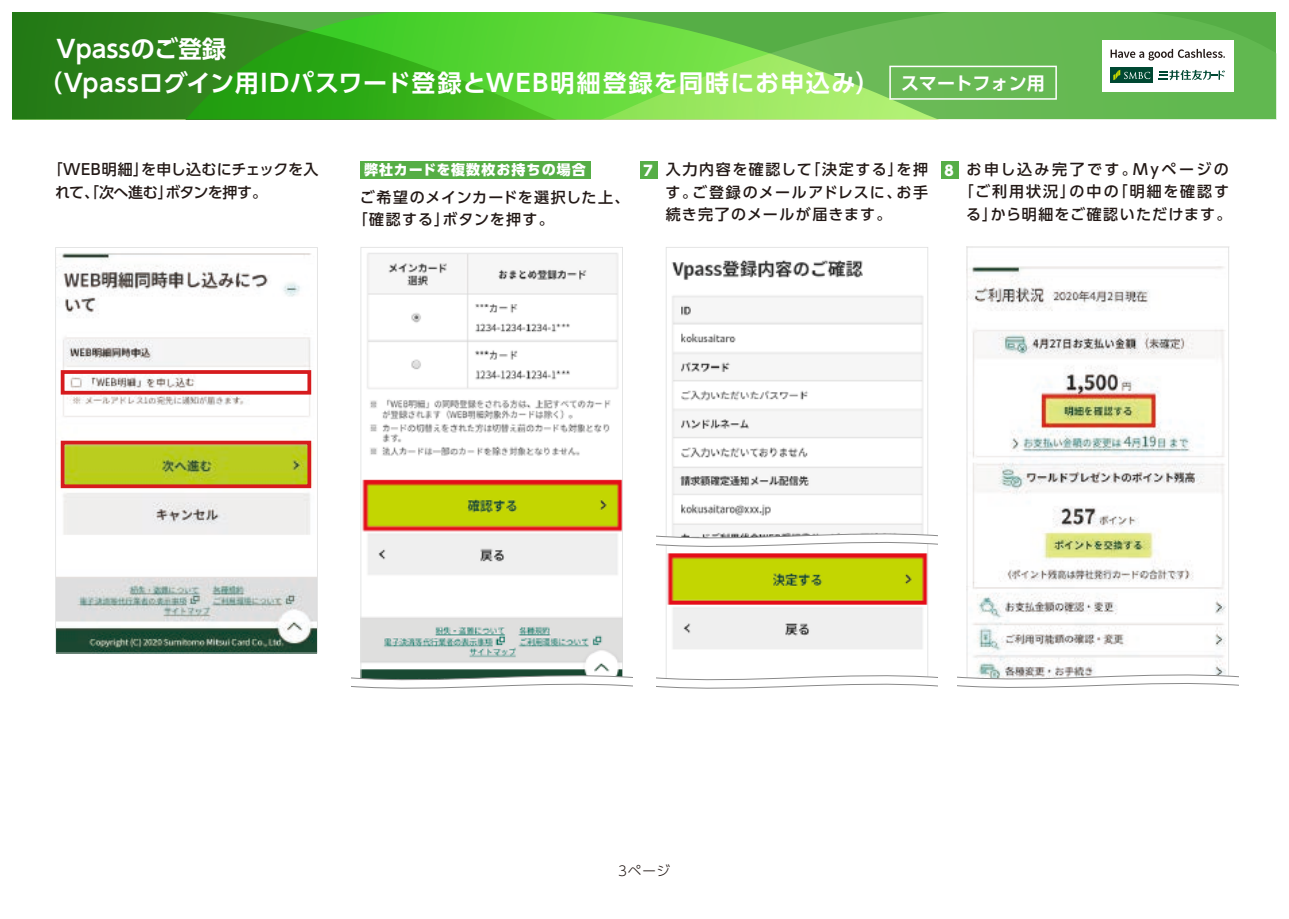
<style>
.page{position:relative;width:1289px;height:919px;background:#fff}
.page>*{position:absolute;margin:0;border:0;box-sizing:border-box;transform-origin:0 0}
.t1{font:700 24px "UD Shin Go Pro De";letter-spacing:.045em;color:#fff}
.t2{font:700 24px "UD Shin Go Pro De";color:#fff}
.t3{font:500 15px/22.5px "UD Shin Go Pro";letter-spacing:.08em;color:#231916;text-align:justify}
.t4{font:500 15px/22.5px "UD Shin Go Pro";letter-spacing:.135em;color:#231916;text-align:right}
.t5{font:500 15px/22.5px "UD Shin Go Pro";letter-spacing:-.025em;color:#231916}
.t6{font:800 13.95px "UD Shin Go Pro";letter-spacing:.075em;color:#fff}
.t7{font:300 13.5px "UD Shin Go Pro";color:#231916}
.s1{font-size:18px}
.s2{font-weight:800;font-size:13.95px;color:#fff}
</style>
<div class="page">
<svg style="left:806px;top:13px;width:470px;height:106px;background:#6cbd55"></svg>
<svg style="left:13px;top:13px;width:793px;height:106px;background:#4ab32c"></svg>
<div style="left:1102px;top:40px;width:131px;height:51px;background:#fff"></div>
<svg style="left:1110px;top:49px;width:114px;height:11px"></svg>
<div style="left:1110px;top:68px;width:42px;height:15px;background:#004832"></div>
<svg style="left:1113px;top:70px;width:37px;height:10px"></svg>
<svg style="left:1158px;top:70px;width:66px;height:10px"></svg>
<div style="left:640px;top:162px;width:17px;height:17px;background:#56ae46"></div>
<svg style="left:666px;top:247px;width:262px;height:423px"></svg>
<svg style="left:656px;top:670px;width:282px;height:19px"></svg>
<svg style="left:656px;top:529px;width:282px;height:22px"></svg>
<svg style="left:55px;top:247px;width:263px;height:406px"></svg>
<div style="left:360px;top:161px;width:231px;height:17px;background:#56ae46"></div>
<svg style="left:360px;top:247px;width:263px;height:423px"></svg>
<svg style="left:351px;top:670px;width:282px;height:19px"></svg>
<div style="left:941px;top:162px;width:17px;height:17px;background:#56ae46"></div>
<svg style="left:966px;top:247px;width:262px;height:423px"></svg>
<svg style="left:957px;top:670px;width:281px;height:18px"></svg>
<svg style="left:889px;top:66px;width:167px;height:34px;background:#76bf64"></svg>
<div style="left:61px;top:370px;width:250px;height:24px;border:4px solid #d61b1e"></div>
<div style="left:61px;top:440px;width:250px;height:48px;border:4px solid #d61b1e"></div>
<h1 class="t2" style="left:57px;top:30px;width:171px">Vpassのご登録</h1>
<h1 class="t1" style="left:39px;top:63px;width:1007px">（Vpassログイン用IDパスワード登録とWEB明細登録を同時にお申込み） <span class="s1">スマートフォン用</span></h1>
<p class="t5" style="left:55px;top:158px;width:265px;text-indent:-8px">「WEB明細」を申し込むにチェックを入れて、「次へ進む」ボタンを押す。</p>
<p class="t6" style="left:364px;top:159px;width:223px">弊社カードを複数枚お持ちの場合</p>
<p class="t4" style="left:944px;top:157px;width:288px"><span class="s2">8</span> お申し込み完了です。Myページの「ご利用状況」の中の「明細を確認する」から明細をご確認いただけます。</p>
<p class="t3" style="left:665px;top:158px;width:264px;text-indent:-22px"><span class="s2">7</span> 入力内容を確認して「決定する」を押す。ご登録のメールアドレスに、お手続き完了のメールが届きます。</p>
<p class="t3" style="left:353px;top:185px;width:278px;text-indent:7px">ご希望のメインカードを選択した上、「確認する」ボタンを押す。</p>
<p class="t7" style="left:618px;top:859px;width:53px">3ページ</p>
</div>
